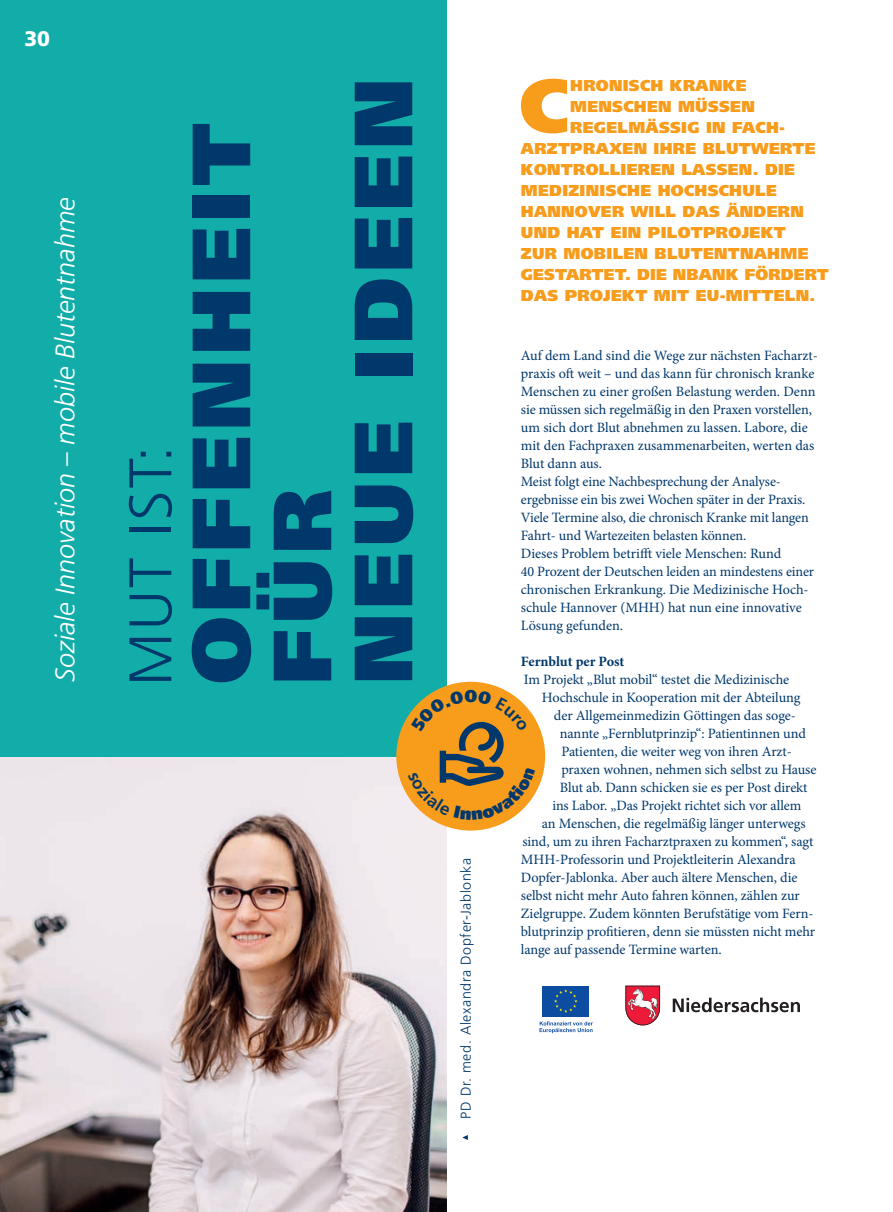
<style>
.page{position:relative;width:893px;height:1212px;background:#fff}
.page>*{position:absolute;margin:0;border:0;box-sizing:border-box;transform-origin:0 0}
.t1{font:900 82.5px/81px "Frutiger LT Std";letter-spacing:.06em;color:#01386b}
.t2{font:900 75.9px "Frutiger LT Std";color:#f89c1c}
.t3{font:300 60px "Frutiger LT Std";letter-spacing:.04em;color:#01386b}
.t4{font:italic 300 27px "Frutiger LT Std";color:#fff}
.t5{font:900 21px "Frutiger LT Std";color:#fff}
.t6{font:900 15.75px "Frutiger LT Std";letter-spacing:.02em;color:#f89c1c}
.t7{font:14.25px/18px "Minion Pro";letter-spacing:-.005em;color:#01386b}
.t8{font:300 14.25px "Frutiger LT Std";letter-spacing:.04em;color:#01386b}
.t9{font:700 14.25px "Minion Pro";letter-spacing:-.005em;color:#01386b}
</style>
<div class="page">
<div style="left:0;top:0;width:446px;height:757px;background:#13ada9"></div>
<img style="left:0;top:757px;width:446px;height:455px">
<svg style="left:673px;top:997px;width:127px;height:15px"></svg>
<svg style="left:625px;top:985px;width:35px;height:40px"></svg>
<svg style="left:542px;top:986px;width:47px;height:31px"></svg>
<div style="left:543px;top:985px;width:46px;height:31px;background:#0d4da1"></div>
<svg style="left:554px;top:989px;width:24px;height:24px"></svg>
<svg style="left:539px;top:1021px;width:54px;height:12px"></svg>
<div style="left:396px;top:682px;width:149px;height:148px;background:#f89c1c;border-radius:50%"></div>
<svg style="left:462px;top:1135px;width:6px;height:5px"></svg>
<svg style="left:404px;top:690px;width:133px;height:130px"></svg>
<h3 class="t5" style="left:24px;top:26px;width:27px">30</h3>
<h3 class="t4" style="left:50px;top:682px;width:486px;rotate:-90deg">Soziale Innovation – mobile Blutentnahme</h3>
<h3 class="t3" style="left:117px;top:686px;width:242px;rotate:-90deg">MUT IST:</h3>
<h1 class="t1" style="left:180px;top:684px;width:607px;rotate:-90deg">OFFENHEIT<br>FÜR<br>NEUE IDEEN</h1>
<p class="t8" style="left:458px;top:1118px;width:262px;rotate:-90deg">PD Dr. med. Alexandra Dopfer-Jablonka</p>
<h2 class="t2" style="left:519px;top:60px;width:51px">C</h2>
<p class="t6" style="left:570px;top:75px;width:178px">HRONISCH KRANKE</p>
<p class="t6" style="left:570px;top:96px;width:186px">MENSCHEN MÜSSEN</p>
<p class="t6" style="left:570px;top:117px;width:215px">REGELMÄSSIG IN FACH-</p>
<p class="t6" style="left:521px;top:138px;width:296px">ARZTPRAXEN IHRE BLUTWERTE</p>
<p class="t6" style="left:521px;top:159px;width:276px">KONTROLLIEREN LASSEN. DIE</p>
<p class="t6" style="left:521px;top:180px;width:257px">MEDIZINISCHE HOCHSCHULE</p>
<p class="t6" style="left:521px;top:201px;width:284px">HANNOVER WILL DAS ÄNDERN</p>
<p class="t6" style="left:521px;top:222px;width:266px">UND HAT EIN PILOTPROJEKT</p>
<p class="t6" style="left:521px;top:243px;width:289px">ZUR MOBILEN BLUTENTNAHME</p>
<p class="t6" style="left:521px;top:264px;width:309px">GESTARTET. DIE NBANK FÖRDERT</p>
<p class="t6" style="left:521px;top:285px;width:296px">DAS PROJEKT MIT EU-MITTELN.</p>
<p class="t7" style="left:521px;top:347px;width:298px">Auf dem Land sind die Wege zur nächsten Facharzt&shy;praxis oft weit – und das kann für chronisch kranke Menschen zu einer großen Belastung werden. Denn sie müssen sich regelmäßig in den Praxen vorstellen, um sich dort Blut abnehmen zu lassen. Labore, die mit den Fachpraxen zusammenarbeiten, werten das Blut dann aus.<br>Meist folgt eine Nachbesprechung der Analyse--- ergebnisse ein bis zwei Wochen später in der Praxis.<br>Viele Termine also, die chronisch Kranke mit langen Fahrt- und Wartezeiten belasten können.<br>Dieses Problem betrifft viele Menschen: Rund<br>40 Prozent der Deutschen leiden an mindestens einer chronischen Erkrankung. Die Medizinische Hoch&shy;schule Hannover (MHH) hat nun eine innovative Lösung gefunden.</p>
<p class="t9" style="left:521px;top:651px;width:105px">Fernblut per Post</p>
<p class="t7" style="left:524px;top:671px;width:267px">Im Projekt „Blut mobil“ testet die Medizinische</p>
<p class="t7" style="left:542px;top:689px;width:260px">Hochschule in Kooperation mit der Abteilung</p>
<p class="t7" style="left:554px;top:707px;width:244px">der Allgemeinmedizin Göttingen das soge-</p>
<p class="t7" style="left:560px;top:725px;width:247px">nannte „Fernblutprinzip“: Patientinnen und</p>
<p class="t7" style="left:561px;top:742px;width:232px">Patienten, die weiter weg von ihren Arzt-</p>
<p class="t7" style="left:561px;top:760px;width:257px">praxen wohnen, nehmen sich selbst zu Hause</p>
<p class="t7" style="left:560px;top:778px;width:249px">Blut ab. Dann schicken sie es per Post direkt</p>
<p class="t7" style="left:552px;top:797px;width:250px">ins Labor. „Das Projekt richtet sich vor allem</p>
<p class="t7" style="left:542px;top:815px;width:265px">an Menschen, die regelmäßig länger unterwegs</p>
<p class="t7" style="left:522px;top:833px;width:293px">sind, um zu ihren Facharztpraxen zu kommen“, sagt</p>
<p class="t7" style="left:521px;top:851px;width:276px">MHH-Professorin und Projektleiterin Alexandra</p>
<p class="t7" style="left:521px;top:869px;width:278px">Dopfer-Jablonka. Aber auch ältere Menschen, die</p>
<p class="t7" style="left:521px;top:887px;width:280px">selbst nicht mehr Auto fahren können, zählen zur</p>
<p class="t7" style="left:521px;top:905px;width:294px">Zielgruppe. Zudem könnten Berufstätige vom Fern-</p>
<p class="t7" style="left:521px;top:923px;width:296px">blutprinzip profitieren, denn sie müssten nicht mehr</p>
<p class="t7" style="left:521px;top:941px;width:202px">lange auf passende Termine warten.</p>
</div>
